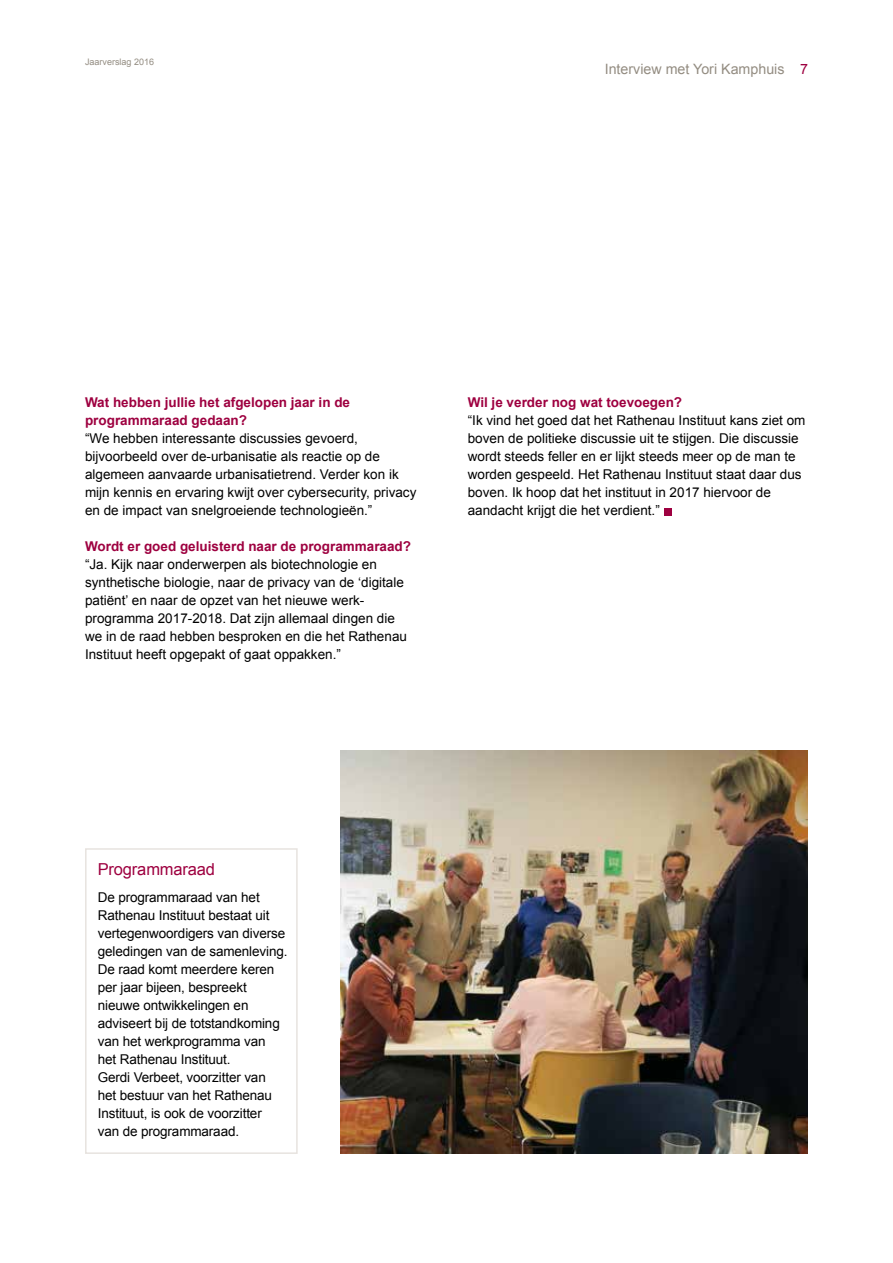
<style>
.page{position:relative;width:893px;height:1263px;background:#fff}
.page>*{position:absolute;margin:0;border:0;box-sizing:border-box;transform-origin:0 0}
.t1{font:16.5px "Arial";letter-spacing:-.01em;color:#9e0040}
.t2{font:14.25px "Arial";color:#948d82}
.t3{font:14.25px "Arial";color:#9e0040}
.t4{font:13.5px/18px "Arial";color:#000}
.t5{font:700 13.5px/18px "Arial";color:#9e0040}
.t6{font:9px "Arial";color:#948d82}
</style>
<div class="page">
<img style="left:340px;top:751px;width:468px;height:402px">
<div style="left:85px;top:848px;width:213px;height:306px;border:2px solid #e7e3df"></div>
<div style="left:664px;top:508px;width:8px;height:7px;background:#9e0040"></div>
<p class="t6" style="left:85px;top:56px;width:71px">Jaarverslag 2016</p>
<p class="t2" style="left:605px;top:60px;width:181px">Interview met Yori Kamphuis</p>
<p class="t3" style="left:800px;top:60px;width:9px">7</p>
<p class="t5" style="left:85px;top:394px;width:267px">Wat hebben jullie het afgelopen jaar in de programmaraad gedaan?</p>
<p class="t4" style="left:85px;top:430px;width:333px">“We hebben interessante discussies gevoerd, bijvoorbeeld over de-urbanisatie als reactie op de algemeen aanvaarde urbanisatietrend. Verder kon ik mijn kennis en ervaring kwijt over cybersecurity, privacy en de impact van snelgroeiende technologieën.”</p>
<p class="t5" style="left:85px;top:538px;width:328px">Wordt er goed geluisterd naar de programmaraad?</p>
<p class="t4" style="left:85px;top:556px;width:323px">“Ja. Kijk naar onderwerpen als biotechnologie en synthetische biologie, naar de privacy van de ‘digitale patiënt’ en naar de opzet van het nieuwe werk&shy;programma 2017-2018. Dat zijn allemaal dingen die we in de raad hebben besproken en die het Rathenau Instituut heeft opgepakt of gaat oppakken.”</p>
<p class="t5" style="left:468px;top:394px;width:216px">Wil je verder nog wat toevoegen?</p>
<p class="t4" style="left:468px;top:412px;width:339px">“Ik vind het goed dat het Rathenau Instituut kans ziet om boven de politieke discussie uit te stijgen. Die discussie wordt steeds feller en er lijkt steeds meer op de man te worden gespeeld. Het Rathenau Instituut staat daar dus boven. Ik hoop dat het instituut in 2017 hiervoor de aandacht krijgt die het verdient.”</p>
<p class="t1" style="left:98px;top:859px;width:119px">Programmaraad</p>
<p class="t4" style="left:98px;top:889px;width:191px">De programmaraad van het<br>Rathenau Instituut bestaat uit vertegenwoordigers van diverse geledingen van de samenleving.<br>De raad komt meerdere keren per jaar bijeen, bespreekt nieuwe ontwikkelingen en adviseert bij de totstandkoming van het werkprogramma van het Rathenau Instituut.<br>Gerdi Verbeet, voorzitter van het bestuur van het Rathenau<br>Instituut, is ook de voorzitter<br>van de programmaraad.</p>
</div>
